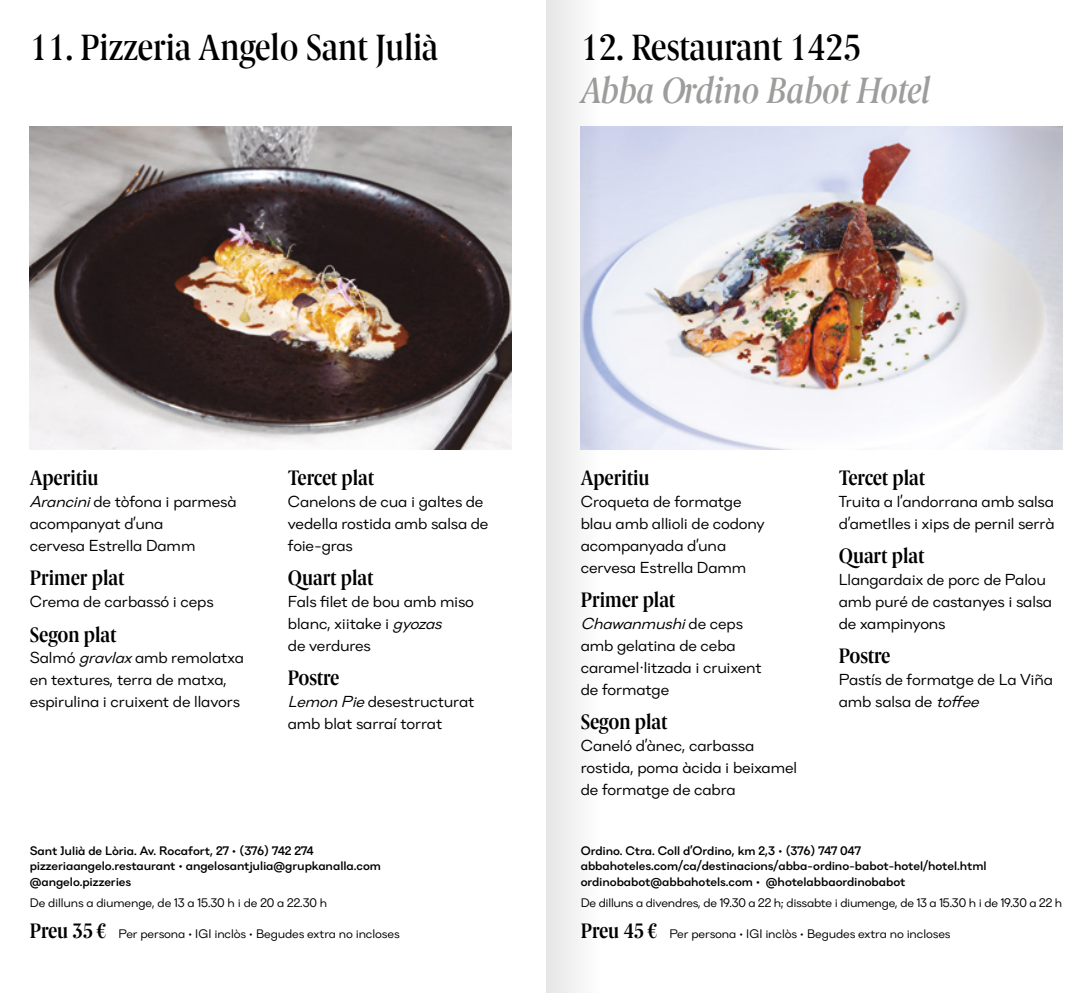
<style>
.page{position:relative;width:1092px;height:993px;background:#fff}
.page>*{position:absolute;margin:0;border:0;box-sizing:border-box;transform-origin:0 0}
.t1{font:500 36.75px "Berlingske Serif Cn";color:#000}
.t2{font:italic 500 36.75px "Berlingske Serif Cn";letter-spacing:-.01em;color:#9d9d9c}
.t3{font:21px "Berlingske Serif Cn D Bd";color:#000}
.t4{font:15.75px/21.9px "Danzza";letter-spacing:-.01em;color:#000}
.t5{font:500 12.25px/15.8px "Danzza";letter-spacing:-.005em;color:#000}
.t6{font:12.25px "Danzza";letter-spacing:-.01em;color:#000}
.s1{font-style:italic}
.s2{font-family:"Berlingske Serif Cn D Bd";font-size:21px}
</style>
<div class="page">
<img style="left:601px;top:126px;width:461px;height:323px">
<img style="left:30px;top:126px;width:481px;height:323px">
<svg style="left:546px;top:0;width:55px;height:992px;fill:#efefef"></svg>
<h1 class="t1" style="left:30px;top:24px;width:410px">11. Pizzeria Angelo Sant Julià</h1>
<h1 class="t1" style="left:580px;top:24px;width:282px">12. Restaurant 1425</h1>
<h1 class="t2" style="left:580px;top:65px;width:351px">Abba Ordino Babot Hotel</h1>
<h2 class="t3" style="left:30px;top:464px;width:70px">Aperitiu</h2>
<p class="t4" style="left:30px;top:490px;width:208px"><span class="s1">Arancini</span>de tòfona i parmesà acompanyat d’una<br>cervesa Estrella Damm</p>
<h2 class="t3" style="left:30px;top:564px;width:96px">Primer plat</h2>
<p class="t4" style="left:30px;top:590px;width:185px">Crema de carbassó i ceps</p>
<h2 class="t3" style="left:30px;top:620px;width:88px">Segon plat</h2>
<p class="t4" style="left:30px;top:646px;width:215px">Salmó <span class="s1">gravlax</span>amb remolatxa en textures, terra de matxa, espirulina i cruixent de llavors</p>
<h2 class="t3" style="left:288px;top:464px;width:88px">Tercet plat</h2>
<p class="t4" style="left:288px;top:490px;width:202px">Canelons de cua i galtes de vedella rostida amb salsa de foie-gras</p>
<h2 class="t3" style="left:288px;top:564px;width:87px">Quart plat</h2>
<p class="t4" style="left:288px;top:590px;width:187px">Fals filet de bou amb miso blanc, xiitake i <span class="s1">gyozas<br></span>de verdures</p>
<h2 class="t3" style="left:288px;top:664px;width:53px">Postre</h2>
<p class="t4" style="left:288px;top:690px;width:188px"><span class="s1">Lemon Pie</span>desestructurat amb blat sarraí torrat</p>
<p class="t5" style="left:30px;top:842px;width:352px">Sant Julià de Lòria. Av. Rocafort, 27 • (376) 742 274 pizzeriaangelo.restaurant • angelosantjulia@grupkanalla.com @angelo.pizzeries</p>
<p class="t6" style="left:30px;top:894px;width:299px">De dilluns a diumenge, de 13 a 15.30 h i de 20 a 22.30 h</p>
<p class="t6" style="left:30px;top:926px;width:371px"><span class="s2">Preu 35€</span> Per persona • IGI inclòs • Begudes extra no incloses</p>
<h2 class="t3" style="left:580px;top:464px;width:70px">Aperitiu</h2>
<p class="t4" style="left:580px;top:490px;width:185px">Croqueta de formatge blau amb allioli de codony acompanyada d’una cervesa Estrella Damm</p>
<h2 class="t3" style="left:580px;top:586px;width:96px">Primer plat</h2>
<p class="t4" style="left:580px;top:612px;width:182px"><span class="s1">Chawanmushi</span>d e c e p s amb gelatina de ceba caramel·litzada i cruixent de formatge</p>
<h2 class="t3" style="left:580px;top:707px;width:88px">Segon plat</h2>
<p class="t4" style="left:580px;top:734px;width:218px">Caneló d’ànec, carbassa rostida, poma àcida i beixamel de formatge de cabra</p>
<h2 class="t3" style="left:838px;top:464px;width:88px">Tercet plat</h2>
<p class="t4" style="left:838px;top:490px;width:217px">Truita a l’andorrana amb salsa d’ametlles i xips de pernil serrà</p>
<h2 class="t3" style="left:838px;top:542px;width:87px">Quart plat</h2>
<p class="t4" style="left:838px;top:568px;width:215px">Llangardaix de porc de Palou amb puré de castanyes i salsa de xampinyons</p>
<h2 class="t3" style="left:838px;top:642px;width:53px">Postre</h2>
<p class="t4" style="left:838px;top:668px;width:215px">Pastís de formatge de La Viña amb salsa de <span class="s1">toffee</span></p>
<p class="t5" style="left:580px;top:842px;width:407px">Ordino. Ctra. Coll d’Ordino, km 2,3 • (376) 747 047 abbahoteles.com/ca/destinacions/abba-ordino-babot-hotel/hotel.html ordinobabot@abbahotels.com • @hotelabbaordinobabot</p>
<p class="t6" style="left:580px;top:894px;width:483px">De dilluns a divendres, de 19.30 a 22 h; dissabte i diumenge, de 13 a 15.30 h i de 19.30 a 22 h</p>
<p class="t6" style="left:580px;top:926px;width:371px"><span class="s2">Preu 45€</span> Per persona • IGI inclòs • Begudes extra no incloses</p>
</div>
